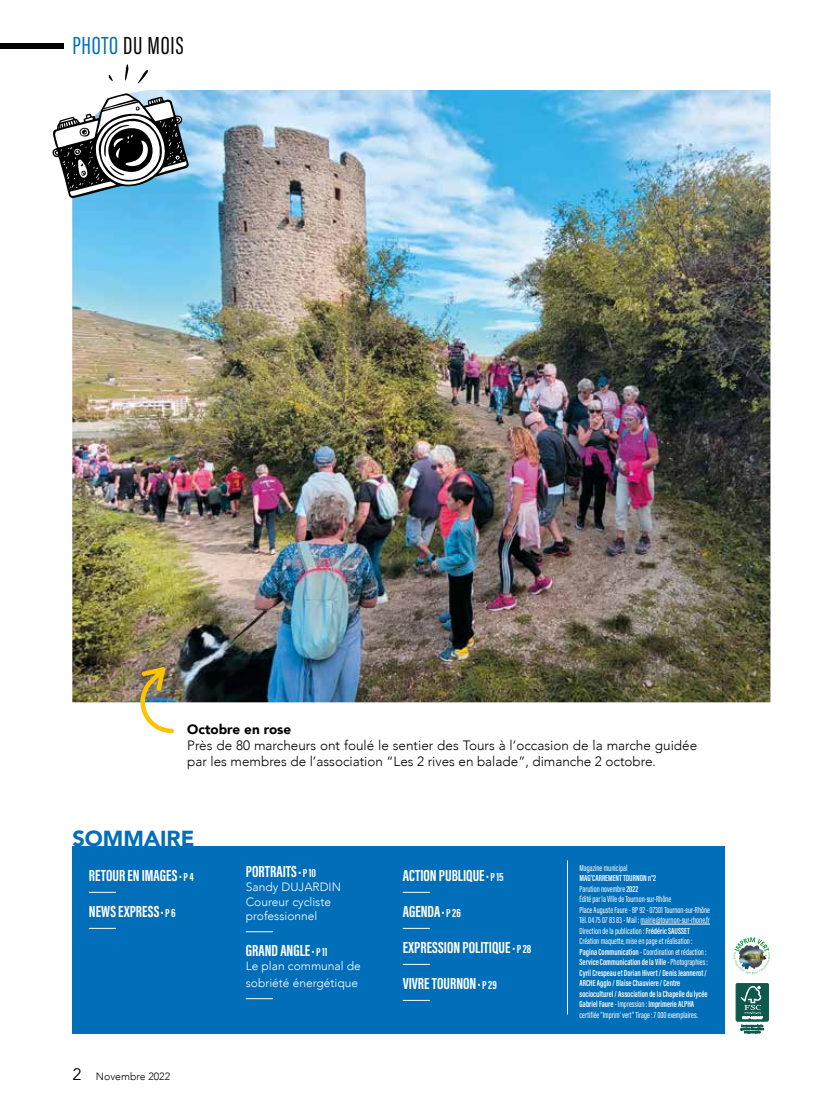
<style>
.page{position:relative;width:830px;height:1106px;background:#fff}
.page>*{position:absolute;margin:0;border:0;box-sizing:border-box;transform-origin:0 0}
.t1{font:25.5px "Acumin Pro Extra Cond";letter-spacing:.03em;color:#000}
.t2{font:900 21.75px "Avenir";color:#006eb8}
.t3{font:700 16.5px/36px "Acumin Pro Extra Cond";color:#fff}
.t4{font:300 13.5px/16.2px "Avenir";color:#000}
.t5{font:900 13.5px "Avenir";color:#000}
.t6{font:300 12px/14.4px "Avenir";color:#fff}
.t7{font:300 10.5px "Avenir";color:#000}
.t8{font:9px/10.5px "Acumin Pro Extra Cond";color:#fff}
.s1{color:#006eb8}
.s2{font-size:12px}
.s3{font-weight:400;font-size:16.5px}
.s4{font-weight:600}
</style>
<div class="page">
<div style="left:72px;top:846px;width:652px;height:187px;background:#006eb8"></div>
<img style="left:72px;top:90px;width:698px;height:612px">
<svg style="left:89px;top:892px;width:27px;height:1px"></svg>
<svg style="left:89px;top:928px;width:27px;height:1px"></svg>
<svg style="left:246px;top:931px;width:27px;height:1px"></svg>
<svg style="left:246px;top:998px;width:27px;height:1px"></svg>
<svg style="left:402px;top:892px;width:27px;height:1px"></svg>
<svg style="left:402px;top:928px;width:27px;height:1px"></svg>
<svg style="left:402px;top:964px;width:27px;height:1px"></svg>
<svg style="left:402px;top:1000px;width:27px;height:1px"></svg>
<hr style="left:640px;top:923px;width:69px;height:1px;background:#fff">
<div style="left:0;top:43px;width:63px;height:6px;background:#000"></div>
<hr style="left:567px;top:860px;width:1px;height:154px;background:#fff">
<svg style="left:52px;top:93px;width:137px;height:105px"></svg>
<svg style="left:108px;top:64px;width:40px;height:19px"></svg>
<svg style="left:140px;top:667px;width:34px;height:66px"></svg>
<div style="left:735px;top:983px;width:33px;height:38px;background:#0d5a4d;border-radius:2px"></div>
<div style="left:735px;top:983px;width:33px;height:38px;border:1px solid #0d5a4d;border-radius:2px"></div>
<svg style="left:740px;top:986px;width:22px;height:32px"></svg>
<svg style="left:740px;top:1024px;width:23px;height:9px"></svg>
<svg style="left:733px;top:937px;width:36px;height:37px"></svg>
<h1 class="t1" style="left:72px;top:30px;width:113px"><span class="s1">PHOTO</span> DU MOIS</h1>
<h3 class="t5" style="left:187px;top:717px;width:105px">Octobre en rose</h3>
<h3 class="t4" style="left:187px;top:737px;width:511px">Près de 80 marcheurs ont foulé le sentier des Tours à l’occasion de la marche guidée par les membres de l’association “Les 2 rives en balade”, dimanche 2 octobre.</h3>
<h2 class="t2" style="left:72px;top:820px;width:123px">SOMMAIRE</h2>
<h3 class="t3" style="left:89px;top:857px;width:106px">RETOUR EN IMAGES <span class="s2">• P4<br></span>NEWS EXPRESS <span class="s2">• P6</span></h3>
<h3 class="t3" style="left:246px;top:853px;width:72px">PORTRAITS <span class="s2">• P10</span></h3>
<h3 class="t6" style="left:246px;top:879px;width:97px">Sandy DUJARDIN<br>Coureur cycliste professionnel</h3>
<h3 class="t3" style="left:246px;top:932px;width:83px">GRAND ANGLE <span class="s2">• P11</span></h3>
<h3 class="t6" style="left:246px;top:958px;width:116px;line-height:16.5px">Le plan communal de sobriété énergétique</h3>
<p class="t7" style="left:72px;top:1070px;width:99px"><span class="s3">2</span> Novembre 2022</p>
<h3 class="t3" style="left:402px;top:857px;width:130px">ACTION PUBLIQUE <span class="s2">• P15<br></span>AGENDA <span class="s2">• P26<br></span>EXPRESSION POLITIQUE <span class="s2">• P28<br></span>VIVRE TOURNON <span class="s2">• P29</span></h3>
<p class="t8" style="left:579px;top:862px;width:49px">Magazine municipal</p>
<p class="t8" style="left:579px;top:873px;width:132px"><span class="s4">MAG’CARREMENT TOURNON n°2<br></span>Parution novembre <span class="s4">2022<br></span>Édité par la Ville de Tournon-sur-Rhône<br>Place Auguste Faure - BP 92 - 07301 Tournon-sur-Rhône Tél. 04 75 07 83 83 - Mail : mairie@tournon-sur-rhone.fr Direction de la publication: <span class="s4">Frédéric SAUSSET </span>Création maquette, mise en page et réalisation:<br><span class="s4">Pagina Communication</span> - Coordination et rédaction:<br><span class="s4">Service Communication de la Ville -</span> Photographies:<br><span class="s4">Cyril Crespeau et Dorian Hivert / Denis Jeannerot / ARCHE Agglo / Blaise Chauviere / Centre socioculturel / Association de la Chapelle du lycée Gabriel Faure</span> - Impression: <span class="s4">Imprimerie ALPHA </span>certifiée “Imprim’ vert” Tirage : 7000 exemplaires.</p>
</div>
